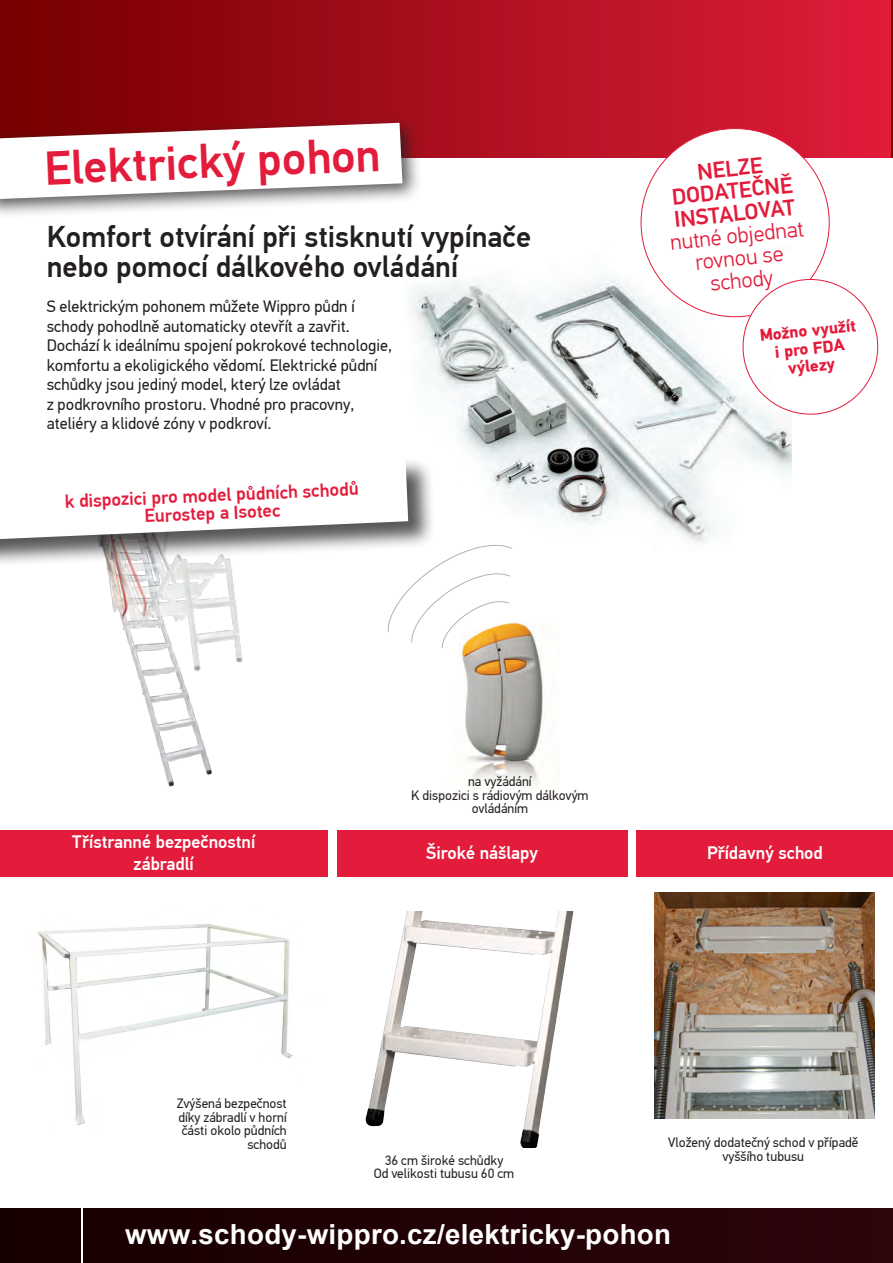
<style>
.page{position:relative;width:893px;height:1263px;background:#fff}
.page>*{position:absolute;margin:0;border:0;box-sizing:border-box;transform-origin:0 0}
.t1{font:500 47.4px "PF Din Text Pro";color:#e41c3b}
.H1_black{font:500 30px/30px "PF Din Text Pro";color:#231f20}
.t2{font:700 27.75px "Arial";letter-spacing:.01em;color:#fff}
.t3{font:300 22.5px/22.5px "PF Din Text Pro";color:#e41c3b;text-align:center}
.t4{font:500 22.5px/22.5px "PF Din Text Pro";color:#e41c3b;text-align:center}
.t5{font:500 18.6px "PF Din Text Pro";color:#e41c3b}
.t6{font:500 18px/21.6px "PF Din Text Pro";color:#fff;text-align:center}
.t7{font:700 16.8px "PF Din Text Pro";color:#e41c3b}
.Fließtext_schwarz{font:16.5px/19.5px "PF Din Text Pro";color:#231f20}
.Bilduntertitel{font:13.5px/13.5px "PF Din Text Pro";color:#231f20;text-align:center}
.s1{font-style:inherit}
</style>
<div class="page">
<div style="left:0;top:1208px;width:893px;height:55px;background:#220306"></div>
<hr style="left:82px;top:1208px;width:1px;height:55px;background:#fff">
<img style="left:465px;top:692px;width:78px;height:95px">
<div style="left:0;top:0;width:893px;height:157px;background:linear-gradient(to right,#740000,#e01d3b)"></div>
<div style="left:641px;top:129px;width:188px;height:188px;background:#fff;border-radius:50%"></div>
<img style="left:142px;top:692px;width:186px;height:185px">
<img style="left:410px;top:245px;width:381px;height:298px">
<div style="left:0;top:830px;width:327px;height:47px;background:#e41c3b"></div>
<img style="left:38px;top:924px;width:255px;height:202px">
<div style="left:337px;top:830px;width:290px;height:47px;background:#e41c3b"></div>
<img style="left:365px;top:912px;width:209px;height:235px">
<div style="left:637px;top:830px;width:256px;height:47px;background:#e41c3b"></div>
<svg style="left:0;top:457px;width:573px;height:235px"></svg>
<img style="left:655px;top:893px;width:220px;height:225px">
<hr style="left:892px;top:0;width:1px;height:157px;background:#740100">
<div style="left:0;top:115px;width:422px;height:104px;background:#231f20;opacity:.75"></div>
<svg style="left:0;top:123px;width:402px;height:76px"></svg>
<p class="t1" style="left:43px;top:139px;width:338px;rotate:-2deg">Elektrický pohon</p>
<p class="H1_black" style="left:47px;top:222px;width:486px">Komfort otvírání při stisknutí vypínače nebo pomocí dálkového ovládání</p>
<p class="Fließtext_schwarz" style="left:47px;top:297px;width:309px">S elektrickým pohonem můžete Wippro půdn í</p>
<p class="Fließtext_schwarz" style="left:47px;top:317px;width:304px">schody pohodlně automaticky otevřít a zavřit.</p>
<p class="Fließtext_schwarz" style="left:47px;top:336px;width:347px">Dochází k ideálnímu spojení pokrokové technologie,</p>
<p class="Fließtext_schwarz" style="left:47px;top:356px;width:332px">komfortu a ekoligického vědomí. Elektrické půdní</p>
<p class="Fließtext_schwarz" style="left:47px;top:375px;width:296px">schůdky jsou jediný model, který lze ovládat</p>
<p class="Fließtext_schwarz" style="left:47px;top:395px;width:309px">z podkrovního prostoru. Vhodné pro pracovny, ateliéry a klidové zóny v podkroví.</p>
<p class="t5" style="left:64px;top:492px;width:296px;rotate:-3deg">k dispozici pro model půdních schodů</p>
<p class="t5" style="left:144px;top:505px;width:137px;rotate:-3deg">Eurostep a Isotec</p>
<p class="t4" style="left:668px;top:164px;width:123px;rotate:-6deg">NELZE<br>DODATEČNĚ<br>INSTALOVAT</p>
<p class="t3" style="left:669px;top:232px;width:135px;rotate:-6deg">nutné objednat rovnou se schody</p>
<p class="t7" style="left:759px;top:325px;width:98px;rotate:-6deg">Možno využít</p>
<p class="t7" style="left:774px;top:342px;width:71px;rotate:-6deg">i pro FDA</p>
<p class="t7" style="left:787px;top:358px;width:48px;rotate:-6deg">výlezy</p>
<p class="t6" style="left:72px;top:831px;width:185px">Třístranné bezpečnostní zábradlí</p>
<p class="Bilduntertitel" style="left:468px;top:775px;width:65px">na vyžádání</p>
<p class="Bilduntertitel" style="left:411px;top:788px;width:179px">K dispozici s rádiovým dálkovým ovládáním</p>
<p class="t6" style="left:426px;top:842px;width:113px">Široké nášlapy</p>
<p class="t6" style="left:707px;top:842px;width:117px">Přídavný schod</p>
<p class="Bilduntertitel" style="left:177px;top:1097px;width:112px">Zvýšená bezpečnost</p>
<p class="Bilduntertitel" style="left:178px;top:1110px;width:110px">díky zábradlí v horní</p>
<p class="Bilduntertitel" style="left:182px;top:1124px;width:107px;text-align:right">části okolo půdních schodů</p>
<p class="Bilduntertitel" style="left:385px;top:1153px;width:120px">36 cm široké schůdky</p>
<p class="Bilduntertitel" style="left:374px;top:1167px;width:142px">Od velikosti tubusu 60 cm</p>
<p class="Bilduntertitel" style="left:668px;top:1136px;width:192px">Vložený dodatečný schod v případě vyššího tubusu</p>
<h3 class="t2" style="left:125px;top:1215px;width:547px">www.schody-wippro.cz<span class="s1">/elektricky-pohon</span></h3>
</div>
